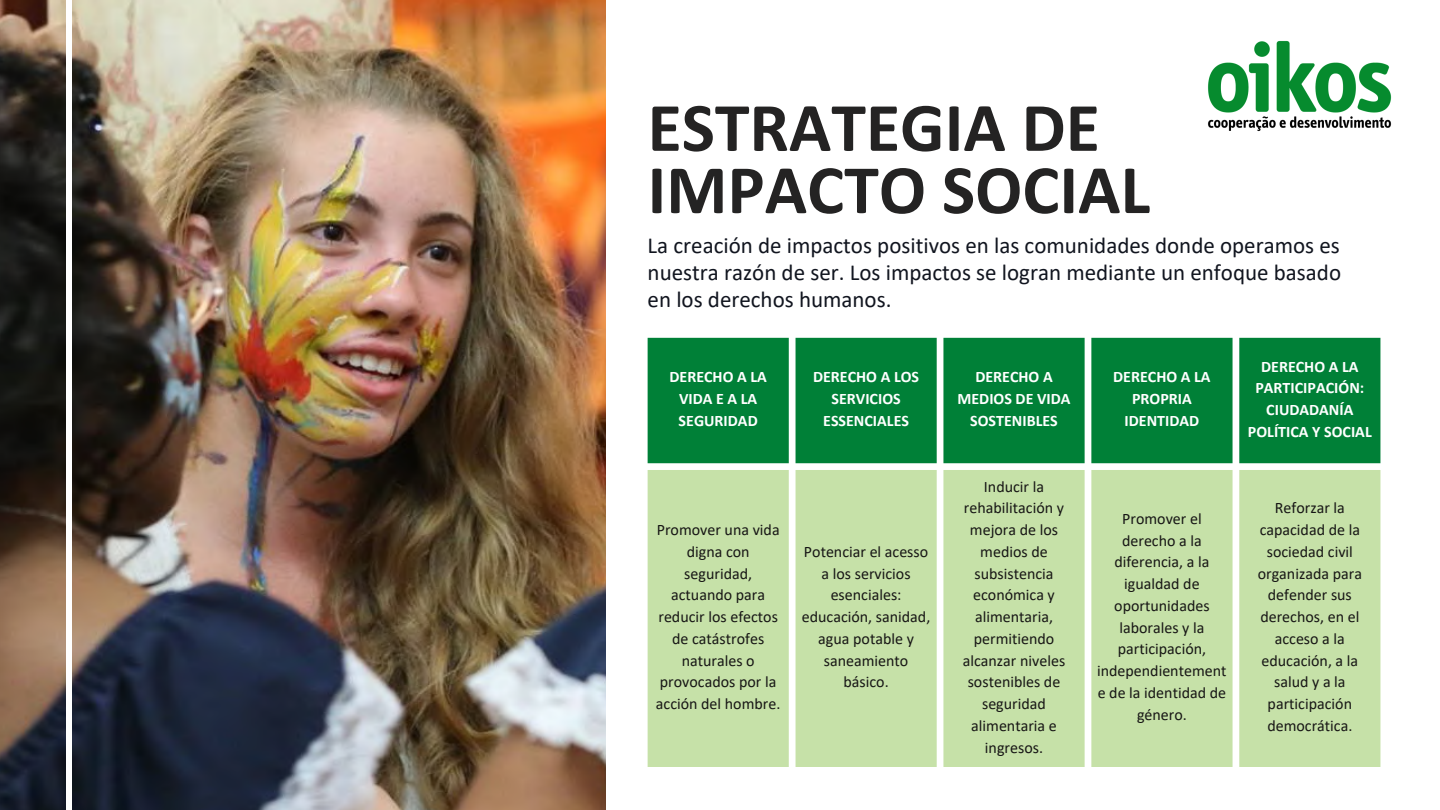
<style>
.page{position:relative;width:1440px;height:810px;background:#fff}
.page>*{position:absolute;margin:0;border:0;box-sizing:border-box;transform-origin:0 0}
.t1{font:700 70px "Calibri";color:#242323}
.t2{font:23px/27px "Calibri";color:#11151f;text-align:justify}
.t3{font:16px/21.8px "Calibri";color:#171615;text-align:center}
.t4{font:700 16px/21.8px "Calibri";color:#fff;text-align:center}
</style>
<div class="page">
<img style="left:1208px;top:40px;width:184px;height:92px">
<div style="left:648px;top:338px;width:732px;height:125px;background:#008037"></div>
<div style="left:648px;top:470px;width:732px;height:297px;background:#c6e1a8"></div>
<img style="left:0;top:0;width:606px;height:810px">
<div style="left:66px;top:0;width:6px;height:810px;background:#fff"></div>
<p class="t1" style="left:648px;top:98px;width:454px">ESTRATEGIA DE</p>
<p class="t1" style="left:648px;top:161px;width:504px">IMPACTO SOCIAL</p>
<p class="t2" style="left:648px;top:234px;width:695px">La creación de impactos positivos en las comunidades donde operamos es nuestra razón de ser. Los impactos se logran mediante un enfoque basado en los derechos humanos.</p>
<p class="t4" style="left:669px;top:367px;width:99px">DERECHO A LA<br>VIDA E A LA<br>SEGURIDAD</p>
<p class="t4" style="left:813px;top:367px;width:108px">DERECHO A LOS<br>SERVICIOS<br>ESSENCIALES</p>
<p class="t4" style="left:957px;top:367px;width:115px">DERECHO A<br>MEDIOS DE VIDA<br>SOSTENIBLES</p>
<p class="t4" style="left:1113px;top:367px;width:99px">DERECHO A LA<br>PROPRIA<br>IDENTIDAD</p>
<p class="t4" style="left:1248px;top:357px;width:125px">DERECHO A LA<br>PARTICIPACIÓN:<br>CIUDADANÍA<br>POLÍTICA Y SOCIAL</p>
<p class="t3" style="left:656px;top:520px;width:126px">Promover una vida digna con seguridad, actuando para reducir los efectos de catástrofes naturales o provocados por la acción del hombre.</p>
<p class="t3" style="left:802px;top:542px;width:130px">Potenciar el acesso a los servicios esenciales: educación, sanidad, agua potable y saneamiento básico.</p>
<p class="t3" style="left:963px;top:477px;width:104px">Inducir la rehabilitación y mejora de los medios de subsistencia económica y alimentaria, permitiendo alcanzar niveles sostenibles de seguridad alimentaria e ingresos.</p>
<p class="t3" style="left:1097px;top:509px;width:131px">Promover el derecho a la diferencia, a la igualdad de oportunidades laborales y la participación, independientement e de la identidad de género.</p>
<p class="t3" style="left:1258px;top:499px;width:106px">Reforzar la capacidad de la sociedad civil organizada para defender sus derechos, en el acceso a la educación, a la salud y a la participación democrática.</p>
</div>
